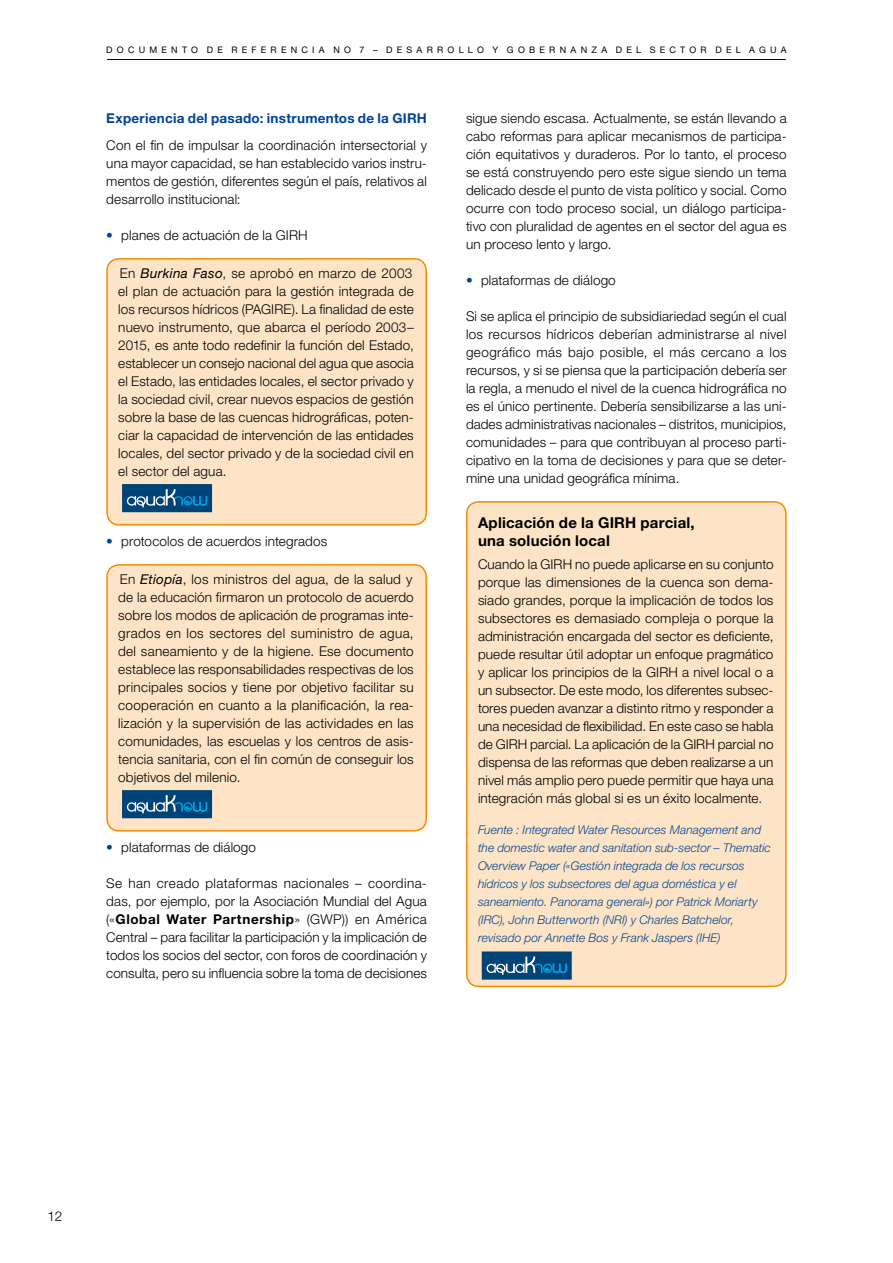
<style>
.page{position:relative;width:893px;height:1263px;background:#fff}
.page>*{position:absolute;margin:0;border:0;box-sizing:border-box;transform-origin:0 0}
.t1{font:700 15px/18px "Helvetica Neue LT Std";letter-spacing:.015em;color:#000}
.t2{font:300 13.5px/18px "Helvetica Neue LT Std";letter-spacing:.01em;color:#000;text-align:justify}
.t3{font:700 13.5px "Helvetica Neue LT Std";letter-spacing:.02em;color:#004494}
.t4{font:italic 300 12px/18px "Helvetica Neue LT Std";letter-spacing:.005em;color:#004494}
.t5{font:9px "Helvetica Neue LT Std";letter-spacing:.47em;color:#000}
.s1{color:#004494}
.s2{font-weight:400;font-style:italic}
.s3{font-weight:700}
</style>
<div class="page">
<hr style="left:107px;top:59px;width:679px;height:1px;background:#000">
<div style="left:107px;top:259px;width:319px;height:266px;background:#fde4c6;border-radius:12px"></div>
<svg style="left:122px;top:484px;width:90px;height:28px"></svg>
<div style="left:106px;top:258px;width:321px;height:268px;border:2px solid #f18e00;border-radius:12px"></div>
<div style="left:107px;top:565px;width:319px;height:266px;background:#fde4c6;border-radius:12px"></div>
<svg style="left:122px;top:790px;width:90px;height:28px"></svg>
<div style="left:106px;top:564px;width:321px;height:268px;border:2px solid #f18e00;border-radius:12px"></div>
<div style="left:467px;top:502px;width:319px;height:484px;background:#fde4c6;border-radius:12px"></div>
<svg style="left:482px;top:951px;width:90px;height:29px"></svg>
<div style="left:466px;top:501px;width:321px;height:486px;border:2px solid #f18e00;border-radius:12px"></div>
<p class="t5" style="left:106px;top:45px;width:682px">DOCUMENTO D E REFERENCIA N O 7 – DESARROLLO Y GOBERNANZA D EL SECTOR D EL AGUA</p>
<p class="t3" style="left:106px;top:110px;width:322px">Experiencia del pasado: instrumentos de la GIRH</p>
<p class="t2" style="left:106px;top:136px;width:322px">Con el fin de impulsar la coordinación intersectorial y una mayor capacidad, se han establecido varios instru&shy;mentos de gestión, diferentes según el país, relativos al desarrollo institucional:</p>
<p class="t2" style="left:106px;top:226px;width:203px"><span class="s1">•</span> planes de actuación de la GIRH</p>
<p class="t2" style="left:118px;top:264px;width:297px">En <span class="s2">Burkina Faso</span>, se aprobó en marzo de 2003 el plan de actuación para la gestión integrada de los recursos hídricos (PAGIRE). La finalidad de este nuevo instrumento, que abarca el período 2003– 2015, es ante todo redefinir la función del Estado, establecer un consejo nacional del agua que asocia el Estado, las entidades locales, el sector privado y la sociedad civil, crear nuevos espacios de gestión sobre la base de las cuencas hidrográficas, poten&shy;ciar la capacidad de intervención de las entidades locales, del sector privado y de la sociedad civil en el sector del agua.</p>
<p class="t2" style="left:106px;top:532px;width:222px"><span class="s1">•</span> protocolos de acuerdos integrados</p>
<p class="t2" style="left:118px;top:570px;width:297px">En <span class="s2">Etiopía</span>, los ministros del agua, de la salud y de la educación firmaron un protocolo de acuerdo sobre los modos de aplicación de programas inte&shy;grados en los sectores del suministro de agua, del saneamiento y de la higiene. Ese documento establece las responsabilidades respectivas de los principales socios y tiene por objetivo facilitar su cooperación en cuanto a la planificación, la rea&shy;lización y la supervisión de las actividades en las comunidades, las escuelas y los centros de asis&shy;tencia sanitaria, con el fin común de conseguir los objetivos del milenio.</p>
<p class="t2" style="left:106px;top:838px;width:151px"><span class="s1">•</span> plataformas de diálogo</p>
<p class="t2" style="left:106px;top:874px;width:322px">Se han creado plataformas nacionales – coordina&shy;das, por ejemplo, por la Asociación Mundial del Agua («<span class="s3">Global Water Partnership</span>» (GWP)) en América Central – para facilitar la participación y la implicación de todos los socios del sector, con foros de coordinación y consulta, pero su influencia sobre la toma de decisiones</p>
<p class="t2" style="left:466px;top:109px;width:322px">sigue siendo escasa. Actualmente, se están llevando a cabo reformas para aplicar mecanismos de participa&shy;ción equitativos y duraderos. Por lo tanto, el proceso se está construyendo pero este sigue siendo un tema delicado desde el punto de vista político y social. Como ocurre con todo proceso social, un diálogo participa&shy;tivo con pluralidad de agentes en el sector del agua es un proceso lento y largo.</p>
<p class="t2" style="left:466px;top:271px;width:151px"><span class="s1">•</span> plataformas de diálogo</p>
<p class="t2" style="left:466px;top:307px;width:322px">Si se aplica el principio de subsidiariedad según el cual los recursos hídricos deberían administrarse al nivel geográfico más bajo posible, el más cercano a los recursos, y si se piensa que la participación debería ser la regla, a menudo el nivel de la cuenca hidrográfica no es el único pertinente. Debería sensibilizarse a las uni&shy;dades administrativas nacionales – distritos, municipios, comunidades – para que contribuyan al proceso parti&shy;cipativo en la toma de decisiones y para que se deter&shy;mine una unidad geográfica mínima.</p>
<p class="t1" style="left:478px;top:513px;width:218px">Aplicación de la GIRH parcial, una solución local</p>
<p class="t2" style="left:478px;top:554px;width:297px">Cuando la GIRH no puede aplicarse en su conjunto porque las dimensiones de la cuenca son dema&shy;siado grandes, porque la implicación de todos los subsectores es demasiado compleja o porque la administración encargada del sector es deficiente, puede resultar útil adoptar un enfoque pragmático y aplicar los principios de la GIRH a nivel local o a un subsector. De este modo, los diferentes subsec&shy;tores pueden avanzar a distinto ritmo y responder a una necesidad de flexibilidad. En este caso se habla de GIRH parcial. La aplicación de la GIRH parcial no dispensa de las reformas que deben realizarse a un nivel más amplio pero puede permitir que haya una integración más global si es un éxito localmente.</p>
<p class="t4" style="left:478px;top:821px;width:294px">Fuente : Integrated Water Resources Management and the domestic water and sanitation sub-sector – Thematic Overview Paper («Gestión integrada de los recursos hídricos y los subsectores del agua doméstica y el saneamiento. Panorama general») por Patrick Moriarty (IRC), John Butterworth (NRI) y Charles Batchelor, revisado por Annette Bos y Frank Jaspers (IHE)</p>
<p class="t2" style="left:48px;top:1207px;width:16px">12</p>
</div>
